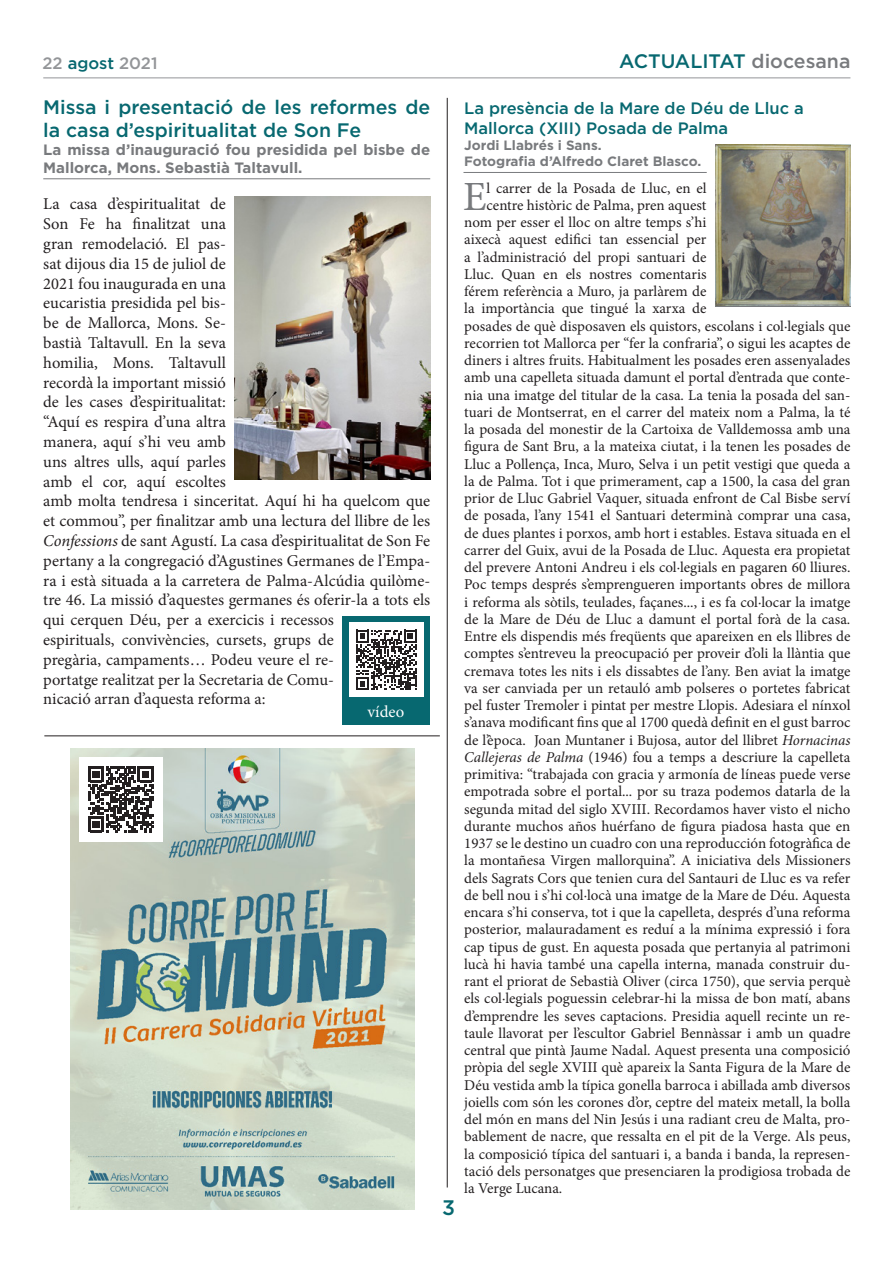
<style>
.page{position:relative;width:893px;height:1263px;background:#fff}
.page>*{position:absolute;margin:0;border:0;box-sizing:border-box;transform-origin:0 0}
.SANTORAL_3{font:41.55px "Minion Pro";color:#787a7d}
.t1{font:500 21px "Gotham";color:#076870}
.TITULO_NOTICIAS{font:500 19.5px/23.4px "Gotham";color:#076870}
.SANTORAL_3-2{font:16.65px "Minion Pro";color:#fff}
.TEXTO_NOTICIA{font:16.5px/19.8px "Minion Pro";color:#231f20}
.SANTORAL{font:500 16.5px "Gotham";color:#076870}
.t2{font:500 16.5px "Gotham";color:#939598}
.SANTORAL_3-3{font:15px "Minion Pro";color:#231f20}
.SUBTITULO_NOTICIA{font:700 15px/18px "Gotham";color:#787a7d}
.SANTORAL_1{font:700 13.5px "Gotham";color:#787a7d}
.s1{color:#076870}
.s2{color:#787a7d}
.s3{font-style:italic}
</style>
<div class="page">
<hr style="left:43px;top:78px;width:807px;height:1px;background:#939598">
<div style="left:342px;top:616px;width:88px;height:108px;background:#076870"></div>
<div style="left:349px;top:622px;width:75px;height:75px;background:#fff"></div>
<svg style="left:356px;top:630px;width:60px;height:60px"></svg>
<hr style="left:463px;top:172px;width:244px;height:1px;background:#787a7d">
<hr style="left:447px;top:98px;width:1px;height:1089px;background:#231f20">
<hr style="left:44px;top:736px;width:396px;height:1px;background:#231f20">
<hr style="left:43px;top:179px;width:387px;height:1px;background:#787a7d">
<img style="left:234px;top:197px;width:196px;height:282px">
<img style="left:70px;top:748px;width:344px;height:461px">
<div style="left:79px;top:757px;width:83px;height:84px;background:#fff"></div>
<svg style="left:88px;top:766px;width:65px;height:66px"></svg>
<img style="left:715px;top:145px;width:135px;height:161px">
<p class="t2" style="left:43px;top:54px;width:117px">22 <span class="s1">agost</span> 2021</p>
<h3 class="TITULO_NOTICIAS" style="left:619px;top:49px;width:233px">ACTUALITAT <span class="s2">diocesana</span></h3>
<p class="TITULO_NOTICIAS" style="left:43px;top:95px;width:388px">Missa i presentació de les reformes de la casa d’espiritualitat de Son Fe</p>
<p class="SUBTITULO_NOTICIA" style="left:43px;top:140px;width:388px">La missa d’inauguració fou presidida pel bisbe de<br>Mallorca, Mons. Sebastià Taltavull.</p>
<p class="TEXTO_NOTICIA" style="left:43px;top:194px;width:388px">La casa d’espiritualitat de<br>Son Fe ha finalitzat una<br>gran remodelació. El pas-<br>sat dijous dia 15 de juliol de<br>2021 fou inaugurada en una<br>eucaristia presidida pel bis-<br>be de Mallorca, Mons. Se-<br>bastià Taltavull. En la seva<br>homilia, Mons. Taltavull<br>recordà la important missió<br>de les cases d’espiritualitat:<br>“Aquí es respira d’una altra<br>manera, aquí s’hi veu amb<br>uns altres ulls, aquí parles<br>amb el cor, aquí escoltes<br>amb molta tendresa i sinceritat. Aquí hi ha quelcom que et commou”, per finalitzar amb una lectura del llibre de les <span class="s3">Confessions</span> de sant Agustí. La casa d’espiritualitat de Son Fe pertany a la congregació d’Agustines Germanes de l’Empa&shy;ra i està situada a la carretera de Palma-Alcúdia quilòme&shy;tre 46. La missió d’aquestes germanes és oferir-la a tots els qui cerquen Déu, per a exercicis i recessos<br>espirituals, convivències, cursets, grups de<br>pregària, campaments… Podeu veure el re-<br>portatge realitzat per la Secretaria de Comu-<br>nicació arran d’aquesta reforma a:</p>
<p class="SANTORAL_3-2" style="left:368px;top:700px;width:38px">vídeo</p>
<h2 class="t1" style="left:442px;top:1196px;width:14px">3</h2>
<p class="SANTORAL" style="left:464px;top:99px;width:341px">La presència de la Mare de Déu de Lluc a</p>
<p class="SANTORAL" style="left:464px;top:119px;width:266px">Mallorca (XIII) Posada de Palma</p>
<p class="SANTORAL_1" style="left:464px;top:138px;width:139px">Jordi Llabrés i Sans.</p>
<p class="SANTORAL_1" style="left:464px;top:154px;width:239px">Fotografia d’Alfredo Claret Blasco.</p>
<p class="SANTORAL_3" style="left:463px;top:169px;width:25px">E</p>
<p class="SANTORAL_3-3" style="left:487px;top:178px;width:221px">l carrer de la Posada de Lluc, en el</p>
<p class="SANTORAL_3-3" style="left:487px;top:195px;width:221px">centre històric de Palma, pren aquest</p>
<p class="SANTORAL_3-3" style="left:464px;top:212px;width:244px">nom per esser el lloc on altre temps s’hi</p>
<p class="SANTORAL_3-3" style="left:464px;top:229px;width:244px">aixecà aquest edifici tan essencial per</p>
<p class="SANTORAL_3-3" style="left:464px;top:247px;width:244px">a l’administració del propi santuari de</p>
<p class="SANTORAL_3-3" style="left:464px;top:264px;width:244px">Lluc. Quan en els nostres comentaris</p>
<p class="SANTORAL_3-3" style="left:464px;top:281px;width:244px">férem referència a Muro, ja parlàrem de</p>
<p class="SANTORAL_3-3" style="left:464px;top:298px;width:244px">la importància que tingué la xarxa de</p>
<p class="SANTORAL_3-3" style="left:464px;top:316px;width:388px">posades de què disposaven els quistors, escolans i col·legials que</p>
<p class="SANTORAL_3-3" style="left:464px;top:333px;width:388px">recorrien tot Mallorca per “fer la confraria”, o sigui les acaptes de</p>
<p class="SANTORAL_3-3" style="left:464px;top:350px;width:388px">diners i altres fruits. Habitualment les posades eren assenyalades</p>
<p class="SANTORAL_3-3" style="left:464px;top:367px;width:388px">amb una capelleta situada damunt el portal d’entrada que conte-</p>
<p class="SANTORAL_3-3" style="left:464px;top:385px;width:388px">nia una imatge del titular de la casa. La tenia la posada del san-</p>
<p class="SANTORAL_3-3" style="left:464px;top:402px;width:388px">tuari de Montserrat, en el carrer del mateix nom a Palma, la té</p>
<p class="SANTORAL_3-3" style="left:464px;top:419px;width:388px">la posada del monestir de la Cartoixa de Valldemossa amb una</p>
<p class="SANTORAL_3-3" style="left:464px;top:436px;width:388px">figura de Sant Bru, a la mateixa ciutat, i la tenen les posades de</p>
<p class="SANTORAL_3-3" style="left:464px;top:454px;width:388px">Lluc a Pollença, Inca, Muro, Selva i un petit vestigi que queda a</p>
<p class="SANTORAL_3-3" style="left:464px;top:471px;width:388px">la de Palma. Tot i que primerament, cap a 1500, la casa del gran</p>
<p class="SANTORAL_3-3" style="left:464px;top:488px;width:388px">prior de Lluc Gabriel Vaquer, situada enfront de Cal Bisbe serví</p>
<p class="SANTORAL_3-3" style="left:464px;top:505px;width:388px">de posada, l’any 1541 el Santuari determinà comprar una casa,</p>
<p class="SANTORAL_3-3" style="left:464px;top:523px;width:388px">de dues plantes i porxos, amb hort i estables. Estava situada en el</p>
<p class="SANTORAL_3-3" style="left:464px;top:540px;width:388px">carrer del Guix, avui de la Posada de Lluc. Aquesta era propietat</p>
<p class="SANTORAL_3-3" style="left:464px;top:557px;width:388px">del prevere Antoni Andreu i els col·legials en pagaren 60 lliures.</p>
<p class="SANTORAL_3-3" style="left:464px;top:574px;width:388px">Poc temps després s’emprengueren importants obres de millora</p>
<p class="SANTORAL_3-3" style="left:464px;top:592px;width:388px">i reforma als sòtils, teulades, façanes..., i es fa col·locar la imatge</p>
<p class="SANTORAL_3-3" style="left:464px;top:609px;width:388px">de la Mare de Déu de Lluc a damunt el portal forà de la casa.</p>
<p class="SANTORAL_3-3" style="left:464px;top:626px;width:388px">Entre els dispendis més freqüents que apareixen en els llibres de</p>
<p class="SANTORAL_3-3" style="left:464px;top:643px;width:388px">comptes s’entreveu la preocupació per proveir d’oli la llàntia que</p>
<p class="SANTORAL_3-3" style="left:464px;top:661px;width:388px">cremava totes les nits i els dissabtes de l’any. Ben aviat la imatge</p>
<p class="SANTORAL_3-3" style="left:464px;top:678px;width:388px">va ser canviada per un retauló amb polseres o portetes fabricat</p>
<p class="SANTORAL_3-3" style="left:464px;top:695px;width:388px">pel fuster Tremoler i pintat per mestre Llopis. Adesiara el nínxol</p>
<p class="SANTORAL_3-3" style="left:464px;top:712px;width:388px">s’anava modificant fins que al 1700 quedà definit en el gust barroc</p>
<p class="SANTORAL_3-3" style="left:464px;top:730px;width:388px">de l’època. Joan Muntaner i Bujosa, autor del llibret <span class="s3">Hornacinas</span></p>
<p class="SANTORAL_3-3" style="left:464px;top:747px;width:388px"><span class="s3">Callejeras de Palma</span> (1946) fou a temps a descriure la capelleta</p>
<p class="SANTORAL_3-3" style="left:464px;top:764px;width:388px">primitiva: “trabajada con gracia y armonía de líneas puede verse</p>
<p class="SANTORAL_3-3" style="left:464px;top:781px;width:388px">empotrada sobre el portal... por su traza podemos datarla de la</p>
<p class="SANTORAL_3-3" style="left:464px;top:799px;width:388px">segunda mitad del siglo XVIII. Recordamos haver visto el nicho</p>
<p class="SANTORAL_3-3" style="left:464px;top:816px;width:388px">durante muchos años huérfano de figura piadosa hasta que en</p>
<p class="SANTORAL_3-3" style="left:464px;top:833px;width:388px">1937 se le destino un cuadro con una reproducción fotogràfica de</p>
<p class="SANTORAL_3-3" style="left:464px;top:850px;width:388px">la montañesa Virgen mallorquina”. A iniciativa dels Missioners</p>
<p class="SANTORAL_3-3" style="left:464px;top:868px;width:388px">dels Sagrats Cors que tenien cura del Santauri de Lluc es va refer</p>
<p class="SANTORAL_3-3" style="left:464px;top:885px;width:388px">de bell nou i s’hi col·locà una imatge de la Mare de Déu. Aquesta</p>
<p class="SANTORAL_3-3" style="left:464px;top:902px;width:388px">encara s’hi conserva, tot i que la capelleta, després d’una reforma</p>
<p class="SANTORAL_3-3" style="left:464px;top:919px;width:388px">posterior, malauradament es reduí a la mínima expressió i fora</p>
<p class="SANTORAL_3-3" style="left:464px;top:937px;width:388px">cap tipus de gust. En aquesta posada que pertanyia al patrimoni</p>
<p class="SANTORAL_3-3" style="left:464px;top:954px;width:388px">lucà hi havia també una capella interna, manada construir du-</p>
<p class="SANTORAL_3-3" style="left:464px;top:971px;width:388px">rant el priorat de Sebastià Oliver (circa 1750), que servia perquè</p>
<p class="SANTORAL_3-3" style="left:464px;top:988px;width:388px">els col·legials poguessin celebrar-hi la missa de bon matí, abans</p>
<p class="SANTORAL_3-3" style="left:464px;top:1006px;width:388px">d’emprendre les seves captacions. Presidia aquell recinte un re-</p>
<p class="SANTORAL_3-3" style="left:464px;top:1023px;width:388px">taule llavorat per l’escultor Gabriel Bennàssar i amb un quadre</p>
<p class="SANTORAL_3-3" style="left:464px;top:1040px;width:388px">central que pintà Jaume Nadal. Aquest presenta una composició</p>
<p class="SANTORAL_3-3" style="left:464px;top:1057px;width:388px">pròpia del segle XVIII què apareix la Santa Figura de la Mare de</p>
<p class="SANTORAL_3-3" style="left:464px;top:1075px;width:388px">Déu vestida amb la típica gonella barroca i abillada amb diversos</p>
<p class="SANTORAL_3-3" style="left:464px;top:1092px;width:388px">joiells com són les corones d’or, ceptre del mateix metall, la bolla</p>
<p class="SANTORAL_3-3" style="left:464px;top:1109px;width:388px">del món en mans del Nin Jesús i una radiant creu de Malta, pro-</p>
<p class="SANTORAL_3-3" style="left:464px;top:1126px;width:388px">bablement de nacre, que ressalta en el pit de la Verge. Als peus,</p>
<p class="SANTORAL_3-3" style="left:464px;top:1144px;width:388px">la composició típica del santuari i, a banda i banda, la represen-</p>
<p class="SANTORAL_3-3" style="left:464px;top:1161px;width:388px">tació dels personatges que presenciaren la prodigiosa trobada de</p>
<p class="SANTORAL_3-3" style="left:464px;top:1178px;width:100px">la Verge Lucana.</p>
</div>
